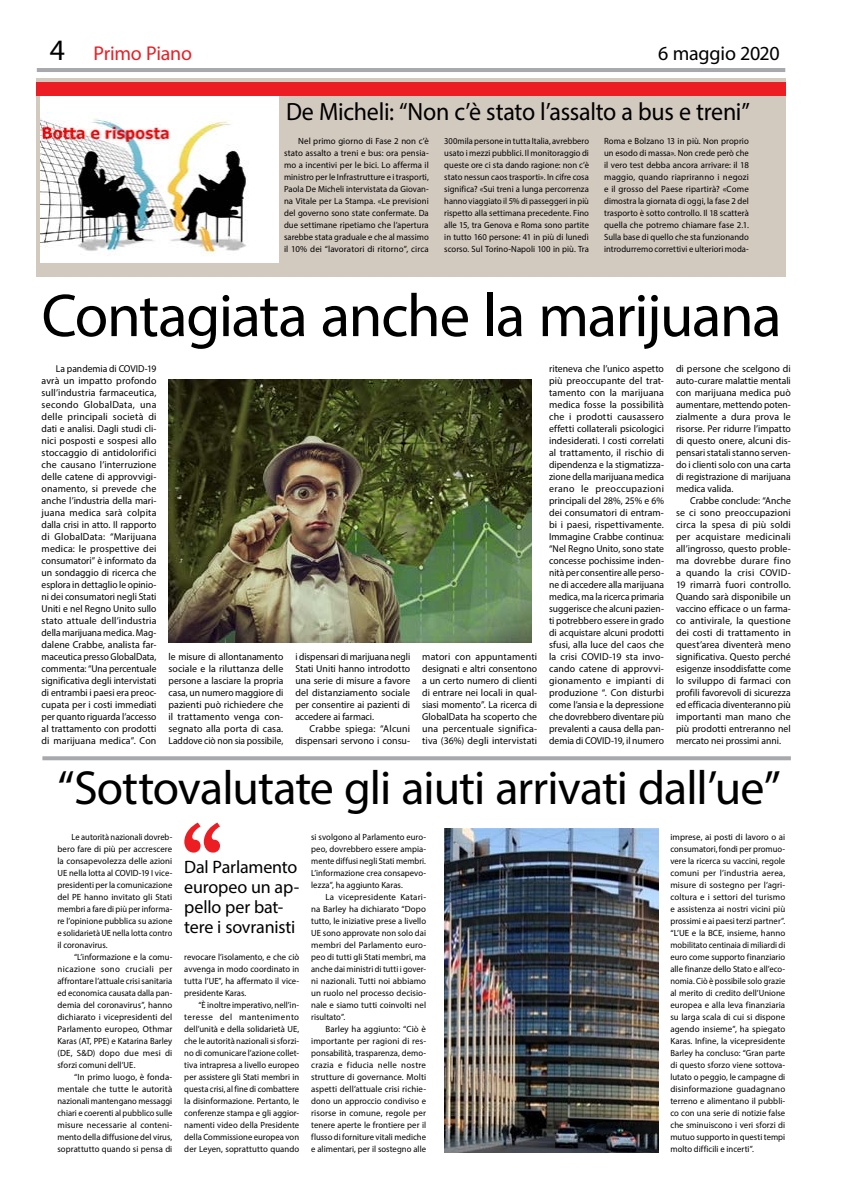
<style>
.page{position:relative;width:842px;height:1191px;background:#fff}
.page>*{position:absolute;margin:0;border:0;box-sizing:border-box;transform-origin:0 0}
.t1{font:61px "Myriad Pro";letter-spacing:-.025em;color:#000}
.t2{font:48px "Myriad Pro";letter-spacing:-.02em;color:#000}
.t3{font:29.7px "Myriad Pro";color:#000}
.t4{font:25px "Myriad Pro";letter-spacing:-.015em;color:#000;scale:.96 1}
.t5{font:20px "Myriad Pro";letter-spacing:-.01em;color:#000}
.t6{font:20px "Myriad Pro";letter-spacing:-.015em;color:#ed1d24}
.t7{font:18px/20px "Myriad Pro";letter-spacing:-.01em;color:#000}
.t8{font:10px/12px "Myriad Pro";letter-spacing:.005em;color:#000;text-align:justify}
.t9{font:10px/12px "Myriad Pro";letter-spacing:.005em;color:#000;text-align:justify;scale:.96 1}
.t10{font:10px/12px "Myriad Pro";letter-spacing:.005em;color:#000;text-align:justify;scale:.94 1}
.t11{font:9px/12px "Myriad Pro";letter-spacing:.005em;color:#000;text-align:justify}
.t12{font:9px/12px "Myriad Pro";letter-spacing:.005em;color:#000;text-align:justify;scale:.94 1}
.t13{font:9px/12px "Myriad Pro";letter-spacing:.005em;color:#000;text-align:justify;scale:.96 1}
.t14{font:9px/12px "Myriad Pro";letter-spacing:.005em;color:#000;text-align:justify;scale:.95 1}
</style>
<div class="page">
<img style="left:168px;top:379px;width:363px;height:264px">
<img style="left:444px;top:828px;width:214px;height:324px">
<hr style="left:37px;top:68px;width:748px;height:4px;background:#a7a9ac">
<svg style="left:42px;top:756px;width:749px;height:4px;fill:#a7a9ac"></svg>
<div style="left:36px;top:78px;width:750px;height:198px;background:#d2c9bf"></div>
<img style="left:41px;top:97px;width:237px;height:166px">
<div style="left:37px;top:83px;width:749px;height:13px;background:#ed1d24"></div>
<svg style="left:184px;top:822px;width:36px;height:30px"></svg>
<h3 class="t3" style="left:50px;top:32px;width:17px">4</h3>
<h3 class="t6" style="left:93px;top:41px;width:100px">Primo Piano</h3>
<h3 class="t5" style="left:658px;top:41px;width:123px">6 maggio 2020</h3>
<h3 class="t4" style="left:286px;top:96px;width:485px">De Micheli: “Non c’è stato l’assalto a bus e treni”</h3>
<p class="t11" style="left:284px;top:135px;width:146px;text-indent:14px">Nel primo giorno di Fase 2 non c’è stato assalto a treni e bus: ora pensia&shy;mo a incentivi per le bici. Lo afferma il ministro per le Infrastrutture e i trasporti, Paola De Micheli intervistata da Giovan&shy;na Vitale per La Stampa. «Le previsioni del governo sono state confermate. Da due settimane ripetiamo che l’apertura sarebbe stata graduale e che al massimo il 10% dei “lavoratori di ritorno”, circa</p>
<p class="t12" style="left:444px;top:135px;width:155px">300mila persone in tutta Italia, avrebbero usato i mezzi pubblici. Il monitoraggio di queste ore ci sta dando ragione: non c’è stato nessun caos trasporti». In cifre cosa significa? «Sui treni a lunga percorrenza hanno viaggiato il 5% di passeggeri in più rispetto alla settimana precedente. Fino alle 15, tra Genova e Roma sono partite in tutto 160 persone: 41 in più di lunedì scorso. Sul Torino-Napoli 100 in più. Tra</p>
<p class="t11" style="left:604px;top:135px;width:146px">Roma e Bolzano 13 in più. Non proprio un esodo di massa». Non crede però che il vero test debba ancora arrivare: il 18 maggio, quando riapriranno i negozi e il grosso del Paese ripartirà? «Come dimostra la giornata di oggi, la fase 2 del trasporto è sotto controllo. Il 18 scatterà quella che potremo chiamare fase 2.1.<br>Sulla base di quello che sta funzionando introdurremo correttivi e ulteriori moda-</p>
<h1 class="t1" style="left:42px;top:278px;width:741px">Contagiata anche la marijuana</h1>
<p class="t9" style="left:42px;top:362px;width:121px;text-indent:14px">La pandemia di COVID-19 avrà un impatto profondo sull’industria farmaceutica, secondo GlobalData, una delle principali società di dati e analisi. Dagli studi cli&shy;nici posposti e sospesi allo stoccaggio di antidolorifici che causano l’interruzione delle catene di approvvigi&shy;onamento, si prevede che anche l’industria della mari&shy;juana medica sarà colpita dalla crisi in atto. Il rapporto di GlobalData: “Marijuana medica: le prospettive dei consumatori” è informato da un sondaggio di ricerca che esplora in dettaglio le opinio&shy;ni dei consumatori negli Stati Uniti e nel Regno Unito sullo stato attuale dell’industria della marijuana medica. Mag&shy;dalene Crabbe, analista far&shy;maceutica presso GlobalData, commenta: “Una percentuale significativa degli intervistati di entrambi i paesi era preoc&shy;cupata per i costi immediati per quanto riguarda l’accesso al trattamento con prodotti di marijuana medica”. Con</p>
<p class="t8" style="left:168px;top:650px;width:116px">le misure di allontanamento sociale e la riluttanza delle persone a lasciare la propria casa, un numero maggiore di pazienti può richiedere che il trattamento venga con&shy;segnato alla porta di casa.<br>Laddove ciò non sia possibile,</p>
<p class="t10" style="left:295px;top:650px;width:124px">i dispensari di marijuana negli Stati Uniti hanno introdotto una serie di misure a favore del distanziamento sociale per consentire ai pazienti di accedere ai farmaci.</p>
<p class="t8" style="left:295px;top:722px;width:116px;text-align:right">Crabbe spiega: “Alcuni dispensari servono i consu-</p>
<p class="t8" style="left:422px;top:650px;width:116px">matori con appuntamenti designati e altri consentono a un certo numero di clienti di entrare nei locali in qual&shy;siasi momento”. La ricerca di GlobalData ha scoperto che una percentuale significa&shy;tiva (36%) degli intervistati</p>
<p class="t8" style="left:549px;top:362px;width:116px">riteneva che l’unico aspetto più preoccupante del trat&shy;tamento con la marijuana medica fosse la possibilità che i prodotti causassero effetti collaterali psicologici indesiderati. I costi correlati al trattamento, il rischio di dipendenza e la stigmatizza&shy;zione della marijuana medica erano le preoccupazioni principali del 28%, 25% e 6% dei consumatori di entram&shy;bi i paesi, rispettivamente.<br>Immagine Crabbe continua: “Nel Regno Unito, sono state concesse pochissime inden&shy;nità per consentire alle perso&shy;ne di accedere alla marijuana medica, ma la ricerca primaria suggerisce che alcuni pazien&shy;ti potrebbero essere in grado di acquistare alcuni prodotti sfusi, alla luce del caos che la crisi COVID-19 sta invo&shy;cando catene di approvvi&shy;gionamento e impianti di produzione “. Con disturbi come l’ansia e la depressione che dovrebbero diventare più prevalenti a causa della pan&shy;demia di COVID-19, il numero</p>
<p class="t8" style="left:676px;top:362px;width:116px">di persone che scelgono di auto-curare malattie mentali con marijuana medica può aumentare, mettendo poten&shy;zialmente a dura prova le risorse. Per ridurre l’impatto di questo onere, alcuni dis&shy;pensari statali stanno serven&shy;do i clienti solo con una carta di registrazione di marijuana medica valida.</p>
<p class="t9" style="left:676px;top:494px;width:121px;text-indent:14px">Crabbe conclude: “Anche se ci sono preoccupazioni circa la spesa di più soldi per acquistare medicinali all’ingrosso, questo proble&shy;ma dovrebbe durare fino a quando la crisi COVID-19 rimarrà fuori controllo.<br>Quando sarà disponibile un vaccino efficace o un farma&shy;co antivirale, la questione dei costi di trattamento in quest’area diventerà meno significativa. Questo perché esigenze insoddisfatte come lo sviluppo di farmaci con profili favorevoli di sicurezza ed efficacia diventeranno più importanti man mano che più prodotti entreranno nel mercato nei prossimi anni.</p>
<h2 class="t2" style="left:57px;top:758px;width:725px">“Sottovalutate gli aiuti arrivati dall’ue”</h2>
<p class="t12" style="left:57px;top:831px;width:124px;text-indent:14px">Le autorità nazionali dovreb&shy;bero fare di più per accrescere la consapevolezza delle azioni UE nella lotta al COVID-19 I vice&shy;presidenti per la comunicazione del PE hanno invitato gli Stati membri a fare di più per informa&shy;re l’opinione pubblica su azione e solidarietà UE nella lotta contro il coronavirus.</p>
<p class="t13" style="left:57px;top:951px;width:121px;text-indent:17px">“L’informazione e la comu&shy;nicazione sono cruciali per affrontare l’attuale crisi sanitaria ed economica causata dalla pan&shy;demia del coronavirus”, hanno dichiarato i vicepresidenti del Parlamento europeo, Othmar Karas (AT, PPE) e Katarina Barley (DE, S&amp;D) dopo due mesi di sforzi comuni dell’UE.</p>
<p class="t11" style="left:57px;top:1071px;width:116px;text-indent:17px">“In primo luogo, è fonda&shy;mentale che tutte le autorità nazionali mantengano messaggi chiari e coerenti al pubblico sulle misure necessarie al conteni&shy;mento della diffusione del virus, soprattutto quando si pensa di</p>
<p class="t13" style="left:311px;top:831px;width:121px">si svolgono al Parlamento euro&shy;peo, dovrebbero essere ampia&shy;mente diffusi negli Stati membri.<br>L’informazione crea consapevo&shy;lezza”, ha aggiunto Karas.</p>
<p class="t11" style="left:311px;top:891px;width:116px;text-indent:14px">La vicepresidente Katari&shy;na Barley ha dichiarato “Dopo tutto, le iniziative prese a livello UE sono approvate non solo dai membri del Parlamento euro&shy;peo di tutti gli Stati membri, ma anche dai ministri di tutti i gover&shy;ni nazionali. Tutti noi abbiamo un ruolo nel processo decisio&shy;nale e siamo tutti coinvolti nel risultato”.</p>
<p class="t11" style="left:311px;top:1023px;width:116px;text-indent:14px">Barley ha aggiunto: “Ciò è importante per ragioni di res&shy;ponsabilità, trasparenza, demo&shy;crazia e fiducia nelle nostre strutture di governance. Molti aspetti dell’attuale crisi richie&shy;dono un approccio condiviso e risorse in comune, regole per tenere aperte le frontiere per il flusso di forniture vitali mediche e alimentari, per il sostegno alle</p>
<p class="t11" style="left:670px;top:831px;width:116px">imprese, ai posti di lavoro o ai consumatori, fondi per promuo&shy;vere la ricerca su vaccini, regole comuni per l’industria aerea, misure di sostegno per l’agri&shy;coltura e i settori del turismo e assistenza ai nostri vicini più prossimi e ai paesi terzi partner”. “L’UE e la BCE, insieme, hanno mobilitato centinaia di miliardi di euro come supporto finanziario alle finanze dello Stato e all’eco&shy;nomia. Ciò è possibile solo grazie al merito di credito dell’Unione europea e alla leva finanziaria su larga scala di cui si dispone agendo insieme”, ha spiegato Karas. Infine, la vicepresidente Barley ha concluso: “Gran parte di questo sforzo viene sottova&shy;lutato o peggio, le campagne di disinformazione guadagnano terreno e alimentano il pubbli&shy;co con una serie di notizie false che sminuiscono i veri sforzi di mutuo supporto in questi tempi molto difficili e incerti”.</p>
<h3 class="t7" style="left:184px;top:856px;width:116px">Dal Parlamento europeo un ap&shy;pello per bat&shy;tere i sovranisti</h3>
<p class="t13" style="left:184px;top:951px;width:121px">revocare l’isolamento, e che ciò avvenga in modo coordinato in tutta l’UE”, ha affermato il vice&shy;presidente Karas.</p>
<p class="t14" style="left:184px;top:999px;width:122px;text-indent:14px">“È inoltre imperativo, nell’in&shy;teresse del mantenimento dell’unità e della solidarietà UE, che le autorità nazionali si sforzi&shy;no di comunicare l’azione collet&shy;tiva intrapresa a livello europeo per assistere gli Stati membri in questa crisi, al fine di combattere la disinformazione. Pertanto, le conferenze stampa e gli aggior&shy;namenti video della Presidente della Commissione europea von der Leyen, soprattutto quando</p>
</div>
